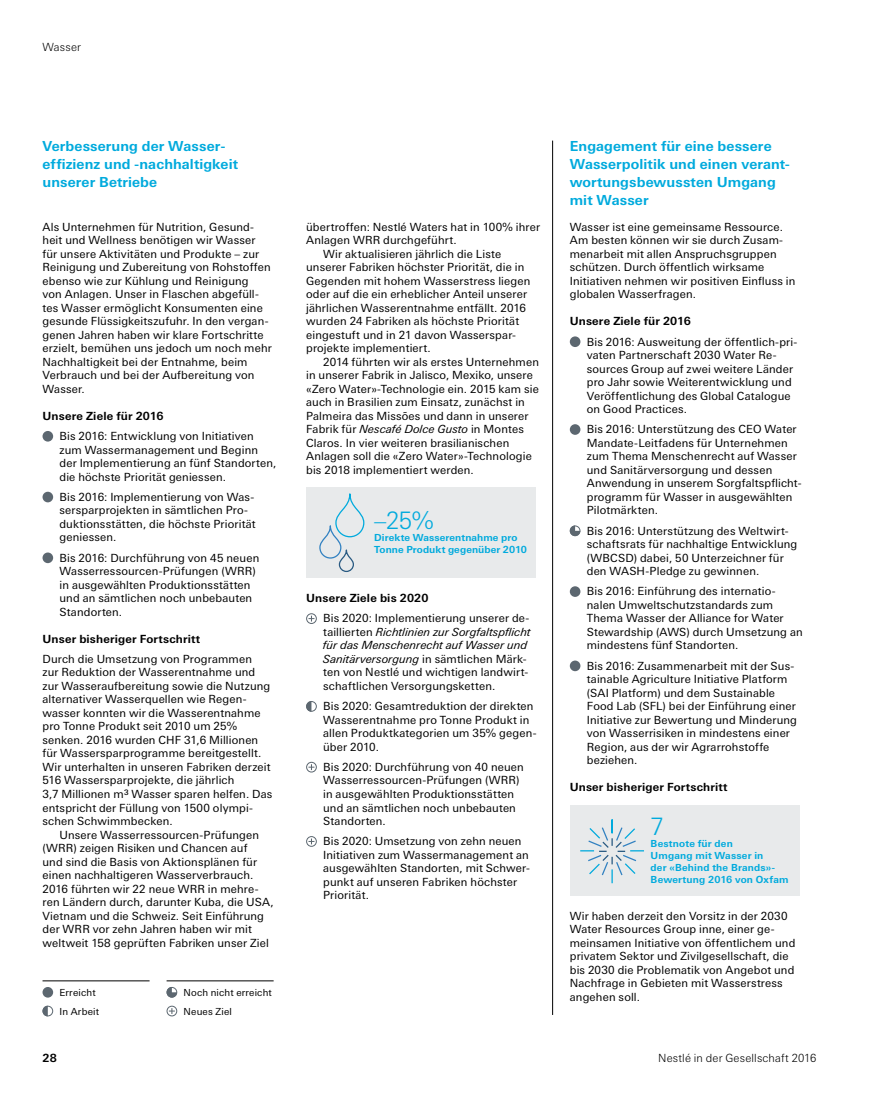
<style>
.page{position:relative;width:893px;height:1106px;background:#fff}
.page>*{position:absolute;margin:0;border:0;box-sizing:border-box;transform-origin:0 0}
.t1{font:300 24px "LT Univers Basic";color:#0ad}
._9_25_12_Light{font:700 13.8px/18px "LT Univers Basic";letter-spacing:.005em;color:#0ad}
._7_5_9_Regular__Our{font:11.25px/13.5px "LT Univers Basic";letter-spacing:.015em;color:#000}
._7_5_9_Regular{font:11.25px/13.5px "LT Univers Basic";letter-spacing:.015em;color:#000}
._7_5_9_Regular_aline{font:11.25px/13.5px "LT Univers Basic";letter-spacing:.015em;color:#000}
._7_5_9_Regular-2{font:700 11.25px "LT Univers Basic";letter-spacing:.015em;color:#000}
._7_5_9_titre_courant{font:300 11.25px "LT Univers Basic";letter-spacing:.015em;color:#000}
.t2{font:700 9.75px/12px "LT Univers Basic";letter-spacing:.015em;color:#0ad}
._6_5_8_Regular__file{font:9.75px "LT Univers Basic";letter-spacing:.02em;color:#000}
._6_5_8_Regular{font:9.75px "LT Univers Basic";letter-spacing:.02em;color:#000}
.s1{font-style:italic}
</style>
<div class="page">
<hr style="left:552px;top:141px;width:1px;height:874px;background:#000">
<hr style="left:43px;top:980px;width:107px;height:1px;background:#000">
<div style="left:43px;top:987px;width:10px;height:10px;background:#5c6770;border-radius:50%"></div>
<div style="left:43px;top:1005px;width:10px;height:11px;border:1px solid #5c6770;border-radius:50%"></div>
<svg style="left:43px;top:1005px;width:5px;height:11px"></svg>
<hr style="left:167px;top:980px;width:107px;height:1px;background:#000">
<svg style="left:167px;top:987px;width:10px;height:10px"></svg>
<svg style="left:167px;top:1005px;width:10px;height:11px"></svg>
<svg style="left:169px;top:1008px;width:6px;height:6px"></svg>
<div style="left:43px;top:431px;width:10px;height:10px;background:#5c6770;border-radius:50%"></div>
<div style="left:43px;top:492px;width:10px;height:10px;background:#5c6770;border-radius:50%"></div>
<div style="left:43px;top:552px;width:10px;height:11px;background:#5c6770;border-radius:50%"></div>
<div style="left:306px;top:487px;width:230px;height:91px;background:#e8eaeb"></div>
<div style="left:335px;top:493px;width:29px;height:44px;border:1px solid #0ad;border-radius:14px"></div>
<div style="left:319px;top:525px;width:22px;height:33px;border:1px solid #3181c1;border-radius:10px"></div>
<div style="left:339px;top:549px;width:15px;height:23px;border:1px solid #295a82;border-radius:7px"></div>
<svg style="left:306px;top:613px;width:11px;height:11px"></svg>
<svg style="left:308px;top:615px;width:6px;height:6px"></svg>
<div style="left:306px;top:701px;width:11px;height:10px;border:1px solid #5c6770;border-radius:50%"></div>
<svg style="left:306px;top:701px;width:5px;height:10px"></svg>
<svg style="left:306px;top:762px;width:11px;height:10px"></svg>
<svg style="left:308px;top:764px;width:6px;height:6px"></svg>
<svg style="left:306px;top:836px;width:11px;height:10px"></svg>
<svg style="left:308px;top:838px;width:6px;height:6px"></svg>
<div style="left:570px;top:336px;width:10px;height:11px;background:#5c6770;border-radius:50%"></div>
<div style="left:570px;top:424px;width:10px;height:11px;background:#5c6770;border-radius:50%"></div>
<svg style="left:570px;top:525px;width:10px;height:11px"></svg>
<div style="left:570px;top:586px;width:10px;height:11px;background:#5c6770;border-radius:50%"></div>
<div style="left:570px;top:660px;width:10px;height:11px;background:#5c6770;border-radius:50%"></div>
<div style="left:570px;top:804px;width:229px;height:91px;background:#e8eaeb"></div>
<svg style="left:580px;top:820px;width:64px;height:63px"></svg>
<p class="_7_5_9_titre_courant" style="left:43px;top:40px;width:40px">Wasser</p>
<p class="_9_25_12_Light" style="left:43px;top:137px;width:197px">Verbesserung der Wasser&shy;effizienz und -nachhaltigkeit unserer Betriebe</p>
<p class="_7_5_9_Regular" style="left:43px;top:220px;width:231px">Als Unternehmen für Nutrition, Gesund&shy;heit und Wellness benötigen wir Wasser für unsere Aktivitäten und Produkte – zur Reinigung und Zubereitung von Rohstoffen ebenso wie zur Kühlung und Reinigung<br>von Anlagen. Unser in Flaschen abgefüll&shy;tes Wasser ermöglicht Konsumenten eine gesunde Flüssigkeitszufuhr. In den vergan&shy;genen Jahren haben wir klare Fortschritte erzielt, bemühen uns jedoch um noch mehr Nachhaltigkeit bei der Entnahme, beim Verbrauch und bei der Aufbereitung von Wasser.</p>
<p class="_7_5_9_Regular-2" style="left:43px;top:409px;width:122px">Unsere Ziele für 2016</p>
<p class="_7_5_9_Regular__Our" style="left:60px;top:429px;width:218px">Bis 2016: Entwicklung von Initiativen zum Wassermanagement und Beginn der Implementierung an fünf Standorten, die höchste Priorität geniessen.</p>
<p class="_7_5_9_Regular__Our" style="left:60px;top:490px;width:198px">Bis 2016: Implementierung von Was&shy;sersparprojekten in sämtlichen Pro&shy;duktionsstätten, die höchste Priorität geniessen.</p>
<p class="_7_5_9_Regular__Our" style="left:60px;top:551px;width:201px">Bis 2016: Durchführung von 45 neuen<br>Wasserressourcen-Prüfungen (WRR) in ausgewählten Produktionsstätten und an sämtlichen noch unbebauten<br>Standorten.</p>
<p class="_7_5_9_Regular-2" style="left:43px;top:632px;width:159px">Unser bisheriger Fortschritt</p>
<p class="_7_5_9_Regular" style="left:43px;top:652px;width:231px">Durch die Umsetzung von Programmen<br>zur Reduktion der Wasserentnahme und zur Wasseraufbereitung sowie die Nutzung alternativer Wasserquellen wie Regen&shy;wasser konnten wir die Wasserentnahme pro Tonne Produkt seit 2010 um 25% senken. 2016 wurden CHF 31,6 Millionen für Wassersparprogramme bereitgestellt.<br>Wir unterhalten in unseren Fabriken derzeit 516 Wassersparprojekte, die jährlich<br>3,7 Millionen m<sup>3</sup> Wasser sparen helfen. Das entspricht der Füllung von 1500 olympi&shy;schen Schwimmbecken.</p>
<p class="_7_5_9_Regular_aline" style="left:43px;top:827px;width:233px;text-indent:17px">Unsere Wasserressourcen-Prüfungen (WRR) zeigen Risiken und Chancen auf<br>und sind die Basis von Aktionsplänen für einen nachhaltigeren Wasserverbrauch.<br>2016 führten wir 22 neue WRR in mehre&shy;ren Ländern durch, darunter Kuba, die USA, Vietnam und die Schweiz. Seit Einführung der WRR vor zehn Jahren haben wir mit weltweit 158 geprüften Fabriken unser Ziel</p>
<p class="_6_5_8_Regular__file" style="left:60px;top:987px;width:38px">Erreicht</p>
<p class="_6_5_8_Regular" style="left:60px;top:1005px;width:41px">In Arbeit</p>
<p class="_6_5_8_Regular__file" style="left:184px;top:987px;width:90px">Noch nicht erreicht</p>
<p class="_6_5_8_Regular" style="left:184px;top:1005px;width:50px">Neues Ziel</p>
<p class="_7_5_9_Regular_aline" style="left:306px;top:220px;width:235px">übertroffen: Nestlé Waters hat in 100% ihrer<br>Anlagen WRR durchgeführt.</p>
<p class="_7_5_9_Regular_aline" style="left:306px;top:247px;width:226px;text-indent:17px">Wir aktualisieren jährlich die Liste unserer Fabriken höchster Priorität, die in Gegenden mit hohem Wasserstress liegen oder auf die ein erheblicher Anteil unserer jährlichen Wasserentnahme entfällt. 2016 wurden 24 Fabriken als höchste Priorität eingestuft und in 21 davon Wasserspar&shy;projekte implementiert.</p>
<p class="_7_5_9_Regular_aline" style="left:306px;top:355px;width:234px;text-indent:17px">2014 führten wir als erstes Unternehmen in unserer Fabrik in Jalisco, Mexiko, unsere «Zero Water»-Technologie ein. 2015 kam sie auch in Brasilien zum Einsatz, zunächst in Palmeira das Missões und dann in unserer Fabrik für <span class="s1">Nescafé Dolce Gusto</span> in Montes Claros. In vier weiteren brasilianischen Anlagen soll die «Zero Water»-Technologie bis 2018 implementiert werden.</p>
<p class="t1" style="left:374px;top:506px;width:61px">–25%</p>
<p class="t2" style="left:374px;top:532px;width:154px">Direkte Wasserentnahme pro<br>Tonne Produkt gegenüber 2010</p>
<p class="_7_5_9_Regular-2" style="left:306px;top:591px;width:124px">Unsere Ziele bis 2020</p>
<p class="_7_5_9_Regular__Our" style="left:323px;top:611px;width:209px">Bis 2020: Implementierung unserer de&shy;taillierten <span class="s1">Richtlinien zur Sorgfaltspflicht für das Menschenrecht auf Wasser und Sanitärversorgung</span> in sämtlichen Märk&shy;ten von Nestlé und wichtigen landwirt&shy;schaftlichen Versorgungsketten.</p>
<p class="_7_5_9_Regular__Our" style="left:323px;top:699px;width:215px">Bis 2020: Gesamtreduktion der direkten<br>Wasserentnahme pro Tonne Produkt in allen Produktkategorien um 35% gegen&shy;über 2010.</p>
<p class="_7_5_9_Regular__Our" style="left:323px;top:760px;width:202px">Bis 2020: Durchführung von 40 neuen<br>Wasserressourcen-Prüfungen (WRR) in ausgewählten Produktionsstätten und an sämtlichen noch unbebauten<br>Standorten.</p>
<p class="_7_5_9_Regular__Our" style="left:323px;top:834px;width:208px">Bis 2020: Umsetzung von zehn neuen<br>Initiativen zum Wassermanagement an ausgewählten Standorten, mit Schwer&shy;punkt auf unseren Fabriken höchster<br>Priorität.</p>
<p class="_9_25_12_Light" style="left:570px;top:137px;width:221px">Engagement für eine bessere<br>Wasserpolitik und einen verant&shy;wortungsbewussten Umgang mit Wasser</p>
<p class="_7_5_9_Regular" style="left:570px;top:220px;width:227px">Wasser ist eine gemeinsame Ressource.<br>Am besten können wir sie durch Zusam&shy;menarbeit mit allen Anspruchsgruppen schützen. Durch öffentlich wirksame Initiativen nehmen wir positiven Einfluss in globalen Wasserfragen.</p>
<p class="_7_5_9_Regular-2" style="left:570px;top:314px;width:122px">Unsere Ziele für 2016</p>
<p class="_7_5_9_Regular__Our" style="left:587px;top:335px;width:212px">Bis 2016: Ausweitung der öffentlich-pri&shy;vaten Partnerschaft 2030 Water Re&shy;sources Group auf zwei weitere Länder pro Jahr sowie Weiterentwicklung und Veröffentlichung des Global Catalogue on Good Practices.</p>
<p class="_7_5_9_Regular__Our" style="left:587px;top:422px;width:216px">Bis 2016: Unterstützung des CEO Water Mandate-Leitfadens für Unternehmen zum Thema Menschenrecht auf Wasser und Sanitärversorgung und dessen Anwendung in unserem Sorgfaltspflicht&shy;programm für Wasser in ausgewählten Pilotmärkten.</p>
<p class="_7_5_9_Regular__Our" style="left:587px;top:524px;width:212px">Bis 2016: Unterstützung des Weltwirt&shy;schaftsrats für nachhaltige Entwicklung (WBCSD) dabei, 50 Unterzeichner für den WASH-Pledge zu gewinnen.</p>
<p class="_7_5_9_Regular__Our" style="left:587px;top:584px;width:217px">Bis 2016: Einführung des internatio&shy;nalen Umweltschutzstandards zum Thema Wasser der Alliance for Water Stewardship (AWS) durch Umsetzung an mindestens fünf Standorten.</p>
<p class="_7_5_9_Regular__Our" style="left:587px;top:659px;width:212px">Bis 2016: Zusammenarbeit mit der Sus&shy;tainable Agriculture Initiative Platform (SAI Platform) und dem Sustainable Food Lab (SFL) bei der Einführung einer Initiative zur Bewertung und Minderung von Wasserrisiken in mindestens einer Region, aus der wir Agrarrohstoffe beziehen.</p>
<p class="_7_5_9_Regular-2" style="left:570px;top:780px;width:159px">Unser bisheriger Fortschritt</p>
<p class="t1" style="left:651px;top:812px;width:15px">7</p>
<p class="t2" style="left:651px;top:837px;width:139px">Bestnote für den<br>Umgang mit Wasser in<br>der «Behind the Brands»-<br>Bewertung 2016 von Oxfam</p>
<p class="_7_5_9_Regular" style="left:570px;top:908px;width:227px">Wir haben derzeit den Vorsitz in der 2030<br>Water Resources Group inne, einer ge&shy;meinsamen Initiative von öffentlichem und privatem Sektor und Zivilgesellschaft, die bis 2030 die Problematik von Angebot und Nachfrage in Gebieten mit Wasserstress angehen soll.</p>
<p class="_7_5_9_Regular-2" style="left:43px;top:1051px;width:16px">28</p>
<p class="_7_5_9_titre_courant" style="left:658px;top:1051px;width:160px">Nestlé in der Gesellschaft 2016</p>
</div>
